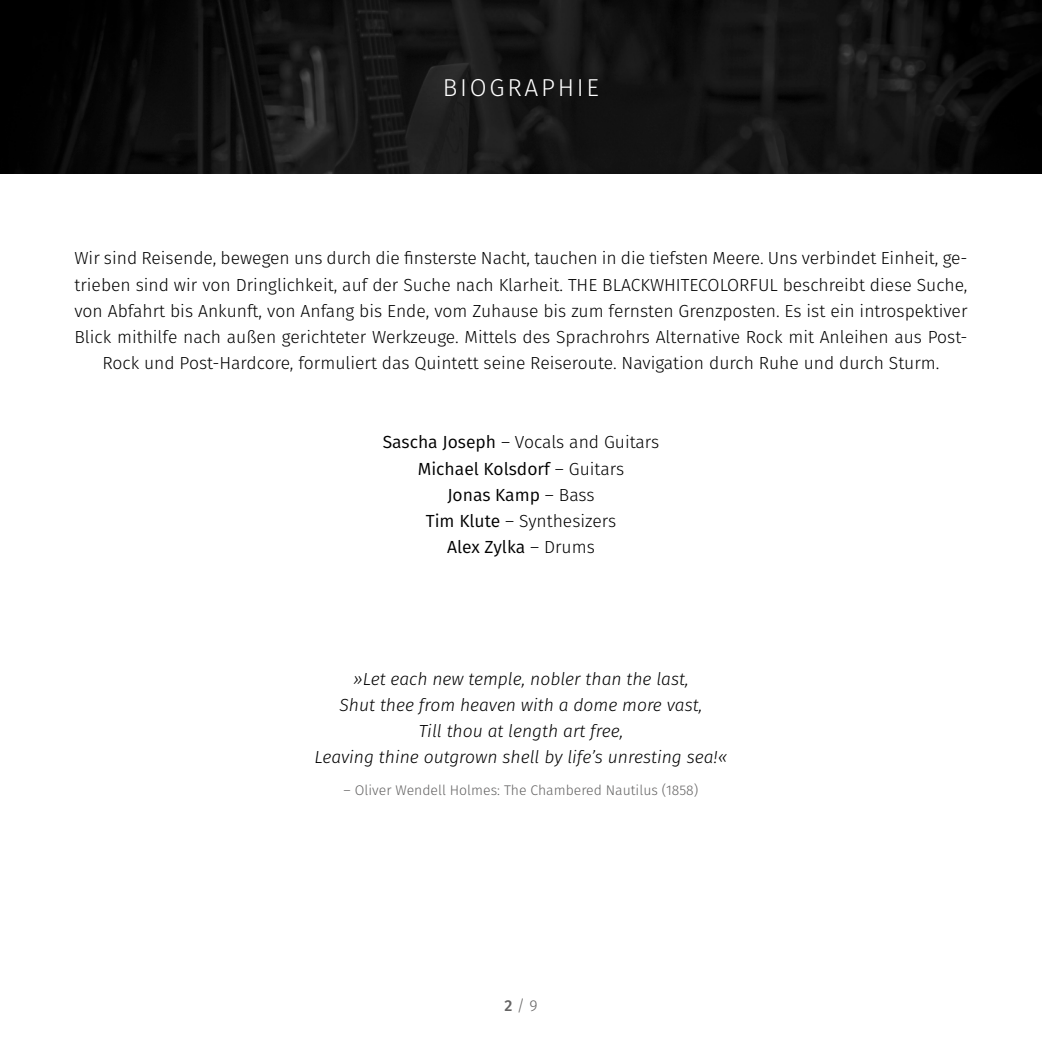
<style>
.page{position:relative;width:1042px;height:1042px;background:#fff}
.page>*{position:absolute;margin:0;border:0;box-sizing:border-box;transform-origin:0 0}
.t1{font:300 24.5px "Fira Sans";letter-spacing:.11em;color:#fff}
.t2{font:300 17.5px/26.2px "Fira Sans";color:#000;text-align:center}
.t3{font:italic 300 17.5px/26.2px "Fira Sans";color:#000;text-align:center}
.t4{font:17.5px/26.2px "Fira Sans";color:#000;text-align:center}
.t5{font:300 15.75px "Fira Sans";color:#646363}
.t6{font:300 14px "Fira Sans";color:#646363}
.s1{font-weight:300}
.s2{font-weight:500}
</style>
<div class="page">
<img style="left:0;top:0;width:1042px;height:174px">
<h1 class="t1" style="left:443px;top:71px;width:158px">BIOGRAPHIE</h1>
<p class="t2" style="left:74px;top:245px;width:895px">Wir sind Reisende, bewegen uns durch die finsterste Nacht, tauchen in die tiefsten Meere. Uns verbindet Einheit, ge&shy;trieben sind wir von Dringlichkeit, auf der Suche nach Klarheit. THE BLACKWHITECOLORFUL beschreibt diese Suche, von Abfahrt bis Ankunft, von Anfang bis Ende, vom Zuhause bis zum fernsten Grenzposten. Es ist ein introspektiver Blick mithilfe nach außen gerichteter Werkzeuge. Mittels des Sprachrohrs Alternative Rock mit Anleihen aus Post-Rock und Post-Hardcore, formuliert das Quintett seine Reiseroute. Navigation durch Ruhe und durch Sturm.</p>
<p class="t4" style="left:383px;top:429px;width:278px">Sascha Joseph <span class="s1">– Vocals and Guitars<br></span>Michael Kolsdorf <span class="s1">– Guitars<br></span>Jonas Kamp <span class="s1">– Bass<br></span>Tim Klute <span class="s1">– Synthesizers<br></span>Alex Zylka <span class="s1">– Drums</span></p>
<p class="t3" style="left:315px;top:665px;width:414px">»Let each new temple, nobler than the last,<br>Shut thee from heaven with a dome more vast,<br>Till thou at length art free,<br>Leaving thine outgrown shell by life’s unresting sea!«</p>
<p class="t6" style="left:344px;top:780px;width:356px">– Oliver Wendell Holmes: The Chambered Nautilus (1858)</p>
<p class="t5" style="left:504px;top:994px;width:35px"><span class="s2">2</span> / 9</p>
</div>
